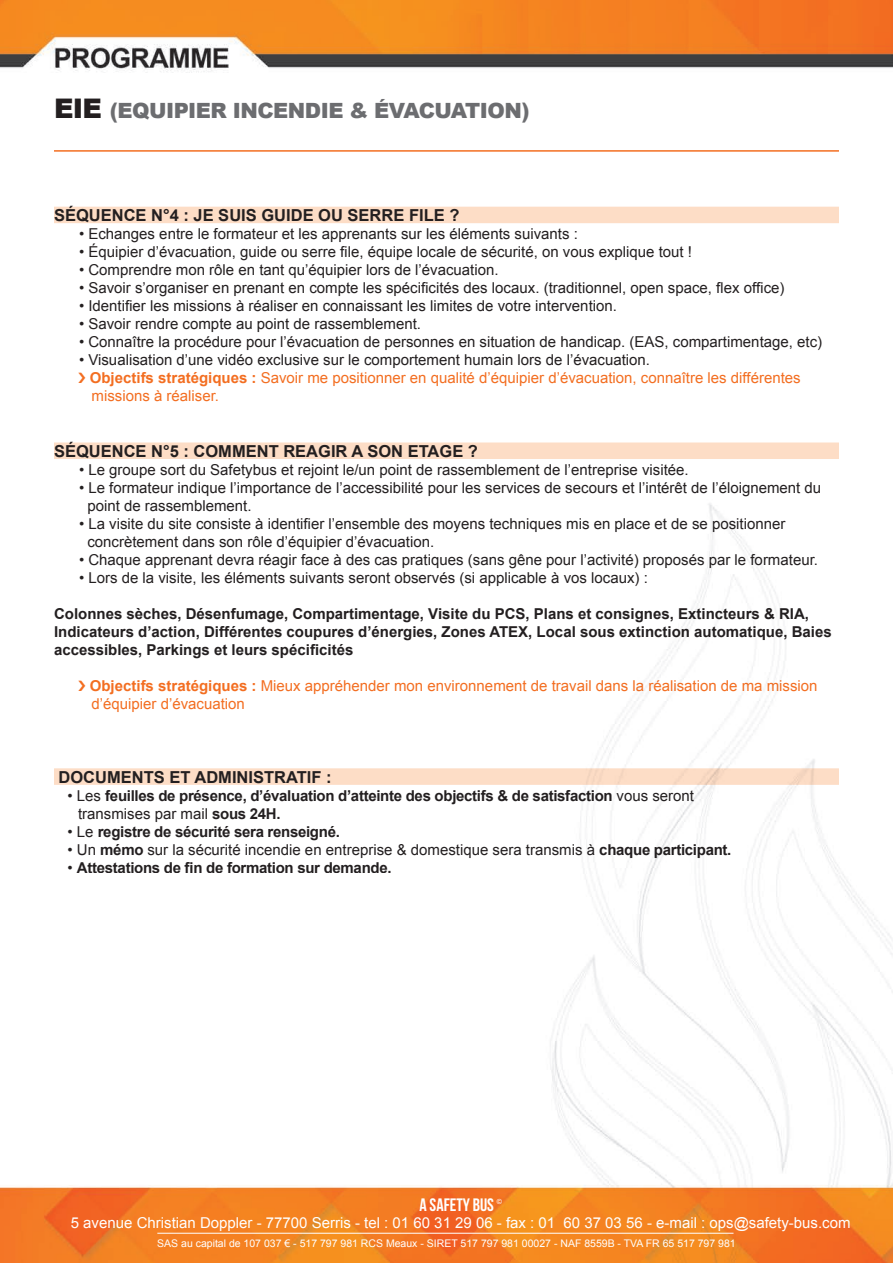
<style>
.page{position:relative;width:893px;height:1263px;background:#fff}
.page>*{position:absolute;margin:0;border:0;box-sizing:border-box;transform-origin:0 0}
.t1{font:900 21px "Arial";letter-spacing:-.025em;color:#6c6d70}
.t2{font:18px "Bebas Neue";color:#fff}
.t3{font:700 16.5px "Arial";color:#231f20}
.t4{font:15px/18px "Arial";color:#231f20}
.t5{font:15px/18px "Arial";color:#f36e21}
.t6{font:700 15px/18px "Arial";color:#231f20}
.t7{font:700 15px/18px "Arial";letter-spacing:-.02em;color:#231f20}
.t8{font:15px "Arial";color:#fff}
.t9{font:10.5px "Arial";color:#fff}
.t10{font:7.05px "Arial";color:#fff}
.s1{font-size:27px;color:#231f20}
.s2{color:#231f20}
.s3{font-weight:700}
.s4{font-weight:400}
</style>
<div class="page">
<img style="left:0;top:0;width:893px;height:1263px">
<hr style="left:54px;top:150px;width:785px;height:2px;background:#f36e21">
<hr style="left:157px;top:1233px;width:576px;height:1px;background:#fff">
<div style="left:54px;top:207px;width:785px;height:16px;background:#fdddc6"></div>
<div style="left:54px;top:442px;width:785px;height:17px;background:#fdddc6"></div>
<div style="left:54px;top:768px;width:785px;height:17px;background:#fdddc6"></div>
<svg style="left:78px;top:372px;width:7px;height:11px"></svg>
<svg style="left:78px;top:680px;width:7px;height:11px"></svg>
<h1 class="t1" style="left:54px;top:95px;width:477px"><span class="s1">EIE</span> (EQUIPIER INCENDIE &amp; ÉVACUATION)</h1>
<p class="t3" style="left:54px;top:204px;width:407px">SÉQUENCE N°4 : JE SUIS GUIDE OU SERRE FILE ?</p>
<p class="t4" style="left:79px;top:225px;width:500px">• Echanges entre le formateur et les apprenants sur les éléments suivants :</p>
<p class="t4" style="left:79px;top:243px;width:615px">• Équipier d’évacuation, guide ou serre file, équipe locale de sécurité, on vous explique tout !</p>
<p class="t4" style="left:79px;top:261px;width:421px">• Comprendre mon rôle en tant qu’équipier lors de l’évacuation.</p>
<p class="t4" style="left:79px;top:279px;width:707px">• Savoir s’organiser en prenant en compte les spécificités des locaux. (traditionnel, open space, flex office)</p>
<p class="t4" style="left:79px;top:297px;width:539px">• Identifier les missions à réaliser en connaissant les limites de votre intervention.</p>
<p class="t4" style="left:79px;top:315px;width:344px">• Savoir rendre compte au point de rassemblement.</p>
<p class="t4" style="left:79px;top:333px;width:745px">• Connaître la procédure pour l’évacuation de personnes en situation de handicap. (EAS, compartimentage, etc)</p>
<p class="t5" style="left:90px;top:351px;width:712px;text-indent:-11px"><span class="s2">• Visualisation d’une vidéo exclusive sur le comportement humain lors de l’évacuation.<br></span><span class="s3">Objectifs stratégiques :</span> Savoir me positionner en qualité d’équipier d’évacuation, connaître les différentes missions à réaliser.</p>
<p class="t3" style="left:54px;top:440px;width:426px">SÉQUENCE N°5 : COMMENT REAGIR A SON ETAGE ?</p>
<p class="t4" style="left:79px;top:461px;width:611px">• Le groupe sort du Safetybus et rejoint le/un point de rassemblement de l’entreprise visitée.</p>
<p class="t4" style="left:87px;top:479px;width:735px;text-indent:-8px">• Le formateur indique l’importance de l’accessibilité pour les services de secours et l’intérêt de l’éloignement du point de rassemblement.</p>
<p class="t4" style="left:87px;top:515px;width:700px;text-indent:-8px">• La visite du site consiste à identifier l’ensemble des moyens techniques mis en place et de se positionner concrètement dans son rôle d’équipier d’évacuation.</p>
<p class="t4" style="left:79px;top:551px;width:740px">• Chaque apprenant devra réagir face à des cas pratiques (sans gêne pour l’activité) proposés par le formateur.</p>
<p class="t4" style="left:79px;top:569px;width:570px">• Lors de la visite, les éléments suivants seront observés (si applicable à vos locaux) :</p>
<p class="t6" style="left:54px;top:605px;width:779px">Colonnes sèches, Désenfumage, Compartimentage, Visite du PCS, Plans et consignes, Extincteurs &amp; RIA,<br>Indicateurs d’action, Différentes coupures d’énergies, Zones ATEX, Local sous extinction automatique, Baies accessibles, Parkings et leurs spécificités</p>
<p class="t5" style="left:90px;top:677px;width:729px"><span class="s3">Objectifs stratégiques :</span> Mieux appréhender mon environnement de travail dans la réalisation de ma mission d’équipier d’évacuation</p>
<p class="t3" style="left:58px;top:766px;width:275px">DOCUMENTS ET ADMINISTRATIF :</p>
<p class="t7" style="left:78px;top:787px;width:618px;text-indent:-10px"><span class="s4">• Les</span> feuilles de présence, d’évaluation d’atteinte des objectifs &amp; de satisfaction <span class="s4">vous seront transmises par mail</span> sous 24H.</p>
<p class="t7" style="left:68px;top:823px;width:274px"><span class="s4">• Le</span> registre de sécurité sera renseigné.</p>
<p class="t4" style="left:68px;top:841px;width:665px">• Un <span class="s3">mémo</span> sur la sécurité incendie en entreprise &amp; domestique sera transmis à <span class="s3">chaque participant.</span></p>
<p class="t7" style="left:68px;top:859px;width:326px"><span class="s4">•</span> Attestations de fin de formation sur demande.</p>
<p class="t2" style="left:419px;top:1195px;width:76px">A SAFETY BUS</p>
<p class="t10" style="left:497px;top:1197px;width:7px">©</p>
<p class="t8" style="left:71px;top:1212px;width:781px">5 avenue Christian Doppler - 77700 Serris - tel : 01 60 31 29 06 - fax : 01 60 37 03 56 - e-mail : ops@safety-bus.com</p>
<p class="t9" style="left:157px;top:1236px;width:580px">SAS au capital de 107 037 € - 517 797 981 RCS Meaux - SIRET 517 797 981 00027 - NAF 8559B - TVA FR 65 517 797 981</p>
</div>
